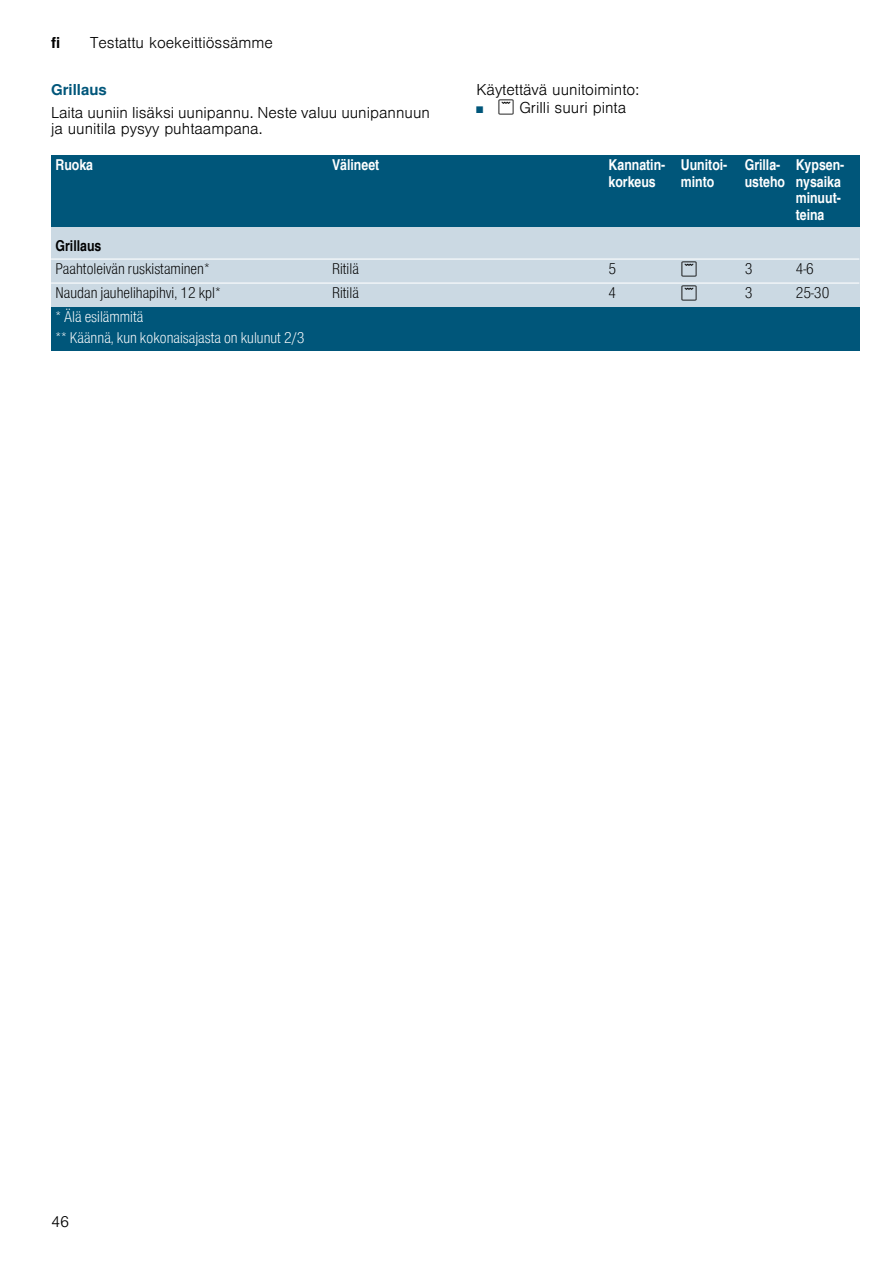
<style>
.page{position:relative;width:893px;height:1263px;background:#fff}
.page>*{position:absolute;margin:0;border:0;box-sizing:border-box;transform-origin:0 0}
.t1{font:16.5px "BSH Symb PH2";color:#000}
.t2{font:300 15px/16.5px "Nimbus San L";color:#000}
.t3{font:15px/16.5px "Nimbus San L Bol Con";color:#fff}
.t4{font:15px "Nimbus San L Lig Con";color:#000}
.t5{font:15px/21px "Nimbus San L Lig Con";color:#fff}
.t6{font:700 15px "Nimbus San L";color:#00567a}
.t7{font:15px "Nimbus San L Bol Con";color:#000}
.t8{font:700 15px "Nimbus San L";color:#000}
.s1{font-size:9px;color:#00567a}
.s2{font-family:"BSH Symb PH2";font-weight:400;font-size:16.5px}
</style>
<div class="page">
<div style="left:51px;top:156px;width:276px;height:72px;background:#00567a"></div>
<div style="left:327px;top:156px;width:277px;height:72px;background:#00567a"></div>
<div style="left:604px;top:156px;width:72px;height:72px;background:#00567a"></div>
<div style="left:676px;top:156px;width:64px;height:72px;background:#00567a"></div>
<div style="left:740px;top:156px;width:51px;height:72px;background:#00567a"></div>
<div style="left:791px;top:156px;width:68px;height:72px;background:#00567a"></div>
<div style="left:51px;top:228px;width:808px;height:31px;background:#cbd9e3"></div>
<div style="left:51px;top:259px;width:276px;height:24px;background:#cbd9e3"></div>
<div style="left:327px;top:259px;width:277px;height:24px;background:#cbd9e3"></div>
<div style="left:604px;top:259px;width:72px;height:24px;background:#cbd9e3"></div>
<div style="left:676px;top:259px;width:64px;height:24px;background:#cbd9e3"></div>
<div style="left:740px;top:259px;width:51px;height:24px;background:#cbd9e3"></div>
<div style="left:791px;top:259px;width:68px;height:24px;background:#cbd9e3"></div>
<div style="left:51px;top:283px;width:276px;height:24px;background:#cbd9e3"></div>
<div style="left:327px;top:283px;width:277px;height:24px;background:#cbd9e3"></div>
<div style="left:604px;top:283px;width:72px;height:24px;background:#cbd9e3"></div>
<div style="left:676px;top:283px;width:64px;height:24px;background:#cbd9e3"></div>
<div style="left:740px;top:283px;width:51px;height:24px;background:#cbd9e3"></div>
<div style="left:791px;top:283px;width:68px;height:24px;background:#cbd9e3"></div>
<div style="left:51px;top:307px;width:808px;height:44px;background:#00567a"></div>
<hr style="left:51px;top:258px;width:808px;height:2px;background:#fff">
<hr style="left:51px;top:282px;width:808px;height:2px;background:#fff">
<p class="t8" style="left:51px;top:34px;width:11px">fi</p>
<p class="t2" style="left:90px;top:33px;width:184px">Testattu koekeittiössämme</p>
<p class="t6" style="left:51px;top:80px;width:57px">Grillaus</p>
<p class="t2" style="left:51px;top:103px;width:380px">Laita uuniin lisäksi uunipannu. Neste valuu uunipannuun ja uunitila pysyy puhtaampana.</p>
<p class="t2" style="left:476px;top:80px;width:164px">Käytettävä uunitoiminto:</p>
<p class="t2" style="left:476px;top:98px;width:151px"><span class="s1">■</span> <span class="s2">(</span> Grilli suuri pinta</p>
<p class="t3" style="left:56px;top:156px;width:39px">Ruoka</p>
<p class="t3" style="left:332px;top:156px;width:49px">Välineet</p>
<p class="t3" style="left:608px;top:156px;width:58px">Kannatin&shy;korkeus</p>
<p class="t3" style="left:681px;top:156px;width:48px">Uunitoi&shy;minto</p>
<p class="t3" style="left:744px;top:156px;width:42px">Grilla&shy;usteho</p>
<p class="t3" style="left:795px;top:156px;width:50px">Kypsen&shy;nysaika minuut&shy;teina</p>
<p class="t7" style="left:56px;top:236px;width:47px">Grillaus</p>
<p class="t4" style="left:56px;top:259px;width:156px">Paahtoleivän ruskistaminen*</p>
<p class="t4" style="left:332px;top:259px;width:28px">Ritilä</p>
<p class="t4" style="left:608px;top:259px;width:9px">5</p>
<p class="t1" style="left:681px;top:260px;width:18px">(</p>
<p class="t4" style="left:744px;top:259px;width:9px">3</p>
<p class="t4" style="left:795px;top:259px;width:20px">4-6</p>
<p class="t4" style="left:56px;top:283px;width:167px">Naudan jauhelihapihvi, 12 kpl*</p>
<p class="t4" style="left:332px;top:283px;width:28px">Ritilä</p>
<p class="t4" style="left:608px;top:283px;width:9px">4</p>
<p class="t1" style="left:681px;top:284px;width:18px">(</p>
<p class="t4" style="left:744px;top:283px;width:9px">3</p>
<p class="t4" style="left:795px;top:283px;width:35px">25-30</p>
<p class="t5" style="left:56px;top:305px;width:250px">* Älä esilämmitä<br>** Käännä, kun kokonaisajasta on kulunut 2/3</p>
<p class="t2" style="left:51px;top:1212px;width:20px">46</p>
</div>
